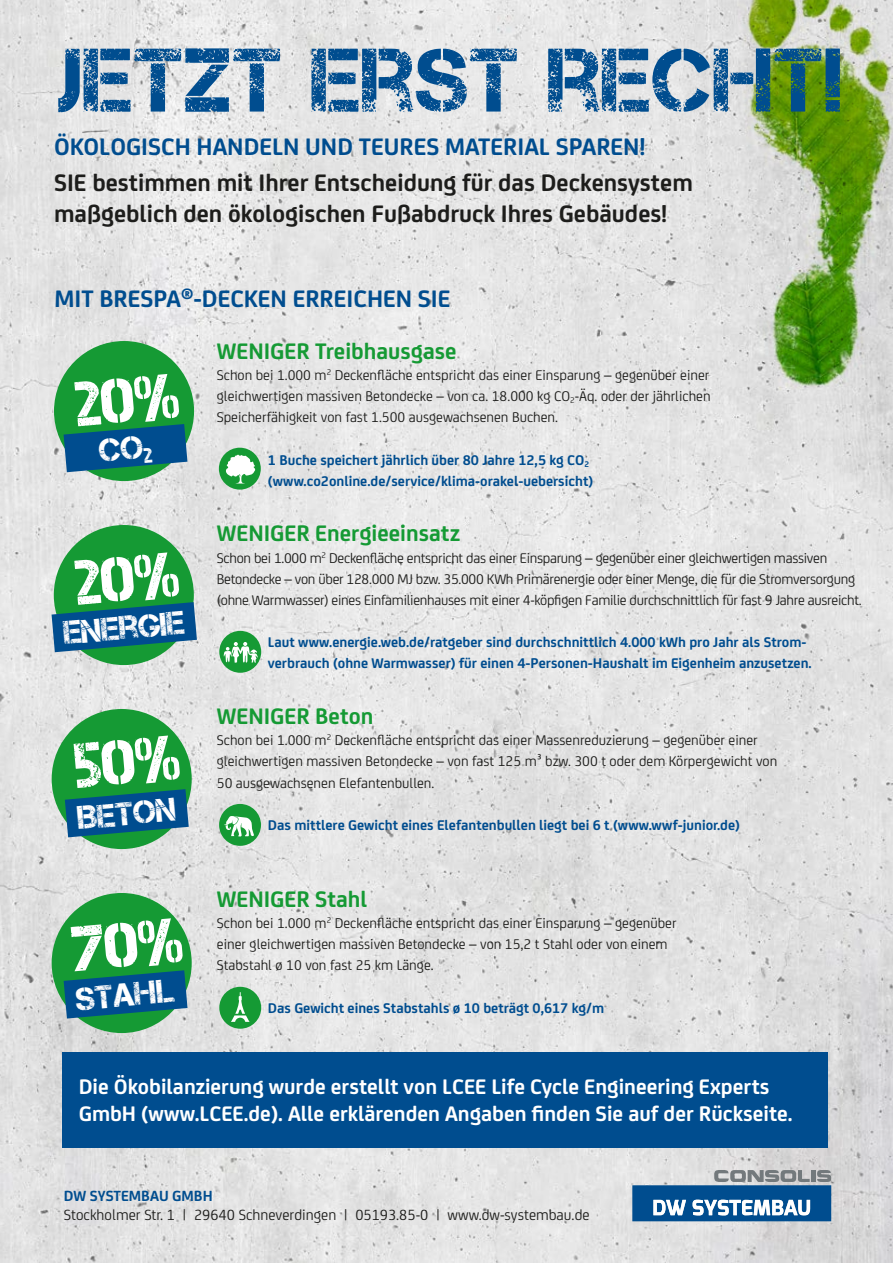
<style>
.page{position:relative;width:893px;height:1263px;background:#fff}
.page>*{position:absolute;margin:0;border:0;box-sizing:border-box;transform-origin:0 0}
.t1{font:900 131.1px "Arial";color:#fff}
.t2{font:90px "Captureit";letter-spacing:.01em;color:#004d8f}
.t3{font:32.55px "Captureit";color:#fff}
.t4{font:700 25.5px/30.6px "FS Joey";color:#1d1d1b}
.t5{font:700 25.5px "FS Joey";color:#004d8f}
.t6{font:700 24px "FS Joey";color:#159a34}
.t7{font:700 22.5px/27px "FS Joey";color:#fff}
.t8{font:15.75px "FS Joey";color:#1d1d1b}
.t9{font:700 15.75px "FS Joey";color:#004d8f}
.t10{font:15px/21.1px "FS Joey";color:#1d1d1b}
.t11{font:700 15px/21.1px "FS Joey";color:#004d8f}
.t12{font:15px/21.1px "FS Joey";letter-spacing:-.02em;color:#1d1d1b}
</style>
<div class="page">
<img style="left:0;top:0;width:893px;height:1263px">
<img style="left:679px;top:0;width:214px;height:403px">
<div style="left:63px;top:1052px;width:765px;height:96px;background:#004d8f"></div>
<svg style="left:632px;top:1170px;width:199px;height:51px;background:#5e89ad"></svg>
<div style="left:54px;top:341px;width:140px;height:140px;background:#159a34;border-radius:50%"></div>
<div style="left:219px;top:448px;width:42px;height:42px;background:#159a34;border-radius:50%"></div>
<svg style="left:226px;top:454px;width:30px;height:30px"></svg>
<div style="left:52px;top:709px;width:140px;height:140px;background:#159a34;border-radius:50%"></div>
<div style="left:219px;top:804px;width:42px;height:42px;background:#159a34;border-radius:50%"></div>
<svg style="left:224px;top:816px;width:30px;height:21px"></svg>
<div style="left:54px;top:525px;width:140px;height:140px;background:#159a34;border-radius:50%"></div>
<div style="left:219px;top:631px;width:42px;height:42px;background:#159a34;border-radius:50%"></div>
<svg style="left:223px;top:642px;width:35px;height:21px"></svg>
<div style="left:52px;top:893px;width:140px;height:140px;background:#159a34;border-radius:50%"></div>
<div style="left:219px;top:987px;width:42px;height:42px;background:#159a34;border-radius:50%"></div>
<svg style="left:231px;top:992px;width:19px;height:30px"></svg>
<svg style="left:64px;top:373px;width:123px;height:99px"></svg>
<svg style="left:65px;top:735px;width:124px;height:102px"></svg>
<svg style="left:52px;top:552px;width:145px;height:100px"></svg>
<svg style="left:64px;top:917px;width:124px;height:101px"></svg>
<h2 class="t2" style="left:58px;top:30px;width:786px">JETZT ERST RECHT!</h2>
<h3 class="t5" style="left:54px;top:128px;width:593px">ÖKOLOGISCH HANDELN UND TEURES MATERIAL SPAREN!</h3>
<h3 class="t4" style="left:54px;top:166px;width:640px">SIE bestimmen mit Ihrer Entscheidung für das Deckensystem maßgeblich den ökologischen Fußabdruck Ihres Gebäudes!</h3>
<h3 class="t5" style="left:54px;top:279px;width:398px">MIT BRESPA<sup>®</sup>-DECKEN ERREICHEN SIE</h3>
<h1 class="t1" style="left:80px;top:316px;width:88px">+</h1>
<h1 class="t1" style="left:80px;top:500px;width:88px">+</h1>
<h3 class="t3" style="left:62px;top:615px;width:123px;rotate:-5deg">ENERGIE</h3>
<h1 class="t1" style="left:78px;top:684px;width:88px">+</h1>
<h3 class="t3" style="left:76px;top:800px;width:100px;rotate:-5deg">BETON</h3>
<h1 class="t1" style="left:78px;top:868px;width:88px">+</h1>
<h3 class="t3" style="left:74px;top:981px;width:101px;rotate:-5deg">STAHL</h3>
<h3 class="t6" style="left:217px;top:333px;width:241px">WENIGER Treibhausgase</h3>
<p class="t10" style="left:217px;top:364px;width:495px;text-align:justify">Schon bei 1.000 m<sup>2</sup> Deckenfläche entspricht das einer Einsparung – gegenüber einer gleichwertigen massiven Betondecke – von ca. 18.000 kg CO<sub>2</sub>-Äq. oder der jährlichen Speicherfähigkeit von fast 1.500 ausgewachsenen Buchen.</p>
<p class="t11" style="left:268px;top:448px;width:327px">1 Buche speichert jährlich über 80 Jahre 12,5 kg CO<sub>2 </sub>(www.co2online.de/service/klima-orakel-uebersicht)</p>
<h3 class="t6" style="left:217px;top:515px;width:245px">WENIGER Energieeinsatz</h3>
<p class="t12" style="left:217px;top:546px;width:646px">Schon bei 1.000 m<sup>2</sup> Deckenfläche entspricht das einer Einsparung – gegenüber einer gleichwertigen massiven<br>Betondecke – von über 128.000 MJ bzw. 35.000 KWh Primärenergie oder einer Menge, die für die Stromversorgung (ohne Warmwasser) eines Einfamilienhauses mit einer 4-köpfigen Familie durchschnittlich für fast 9 Jahre ausreicht.</p>
<p class="t11" style="left:268px;top:631px;width:545px">Laut www.energie.web.de/ratgeber sind durchschnittlich 4.000 kWh pro Jahr als Strom&shy;verbrauch (ohne Warmwasser) für einen 4-Personen-Haushalt im Eigenheim anzusetzen.</p>
<h3 class="t6" style="left:217px;top:698px;width:158px">WENIGER Beton</h3>
<p class="t10" style="left:217px;top:729px;width:562px">Schon bei 1.000 m<sup>2</sup> Deckenfläche entspricht das einer Massenreduzierung – gegenüber einer gleichwertigen massiven Betondecke – von fast 125 m³ bzw. 300 t oder dem Körpergewicht von<br>50 ausgewachsenen Elefantenbullen.</p>
<p class="t11" style="left:268px;top:813px;width:474px">Das mittlere Gewicht eines Elefantenbullen liegt bei 6 t (www.wwf-junior.de)</p>
<h3 class="t6" style="left:217px;top:881px;width:152px">WENIGER Stahl</h3>
<p class="t10" style="left:217px;top:911px;width:461px">Schon bei 1.000 m<sup>2</sup> Deckenfläche entspricht das einer Einsparung – gegenüber einer gleichwertigen massiven Betondecke – von 15,2 t Stahl oder von einem<br>Stabstahl ø 10 von fast 25 km Länge.</p>
<p class="t11" style="left:268px;top:996px;width:338px">Das Gewicht eines Stabstahls ø 10 beträgt 0,617 kg/m</p>
<h3 class="t7" style="left:79px;top:1071px;width:715px">Die Ökobilanzierung wurde erstellt von LCEE Life Cycle Engineering Experts<br>GmbH (www.LCEE.de). Alle erklärenden Angaben finden Sie auf der Rückseite.</h3>
<p class="t9" style="left:64px;top:1184px;width:150px">DW SYSTEMBAU GMBH</p>
<p class="t8" style="left:64px;top:1204px;width:527px">Stockholmer Str. 1 | 29640 Schneverdingen | 05193.85-0 | www.dw-systembau.de</p>
</div>
